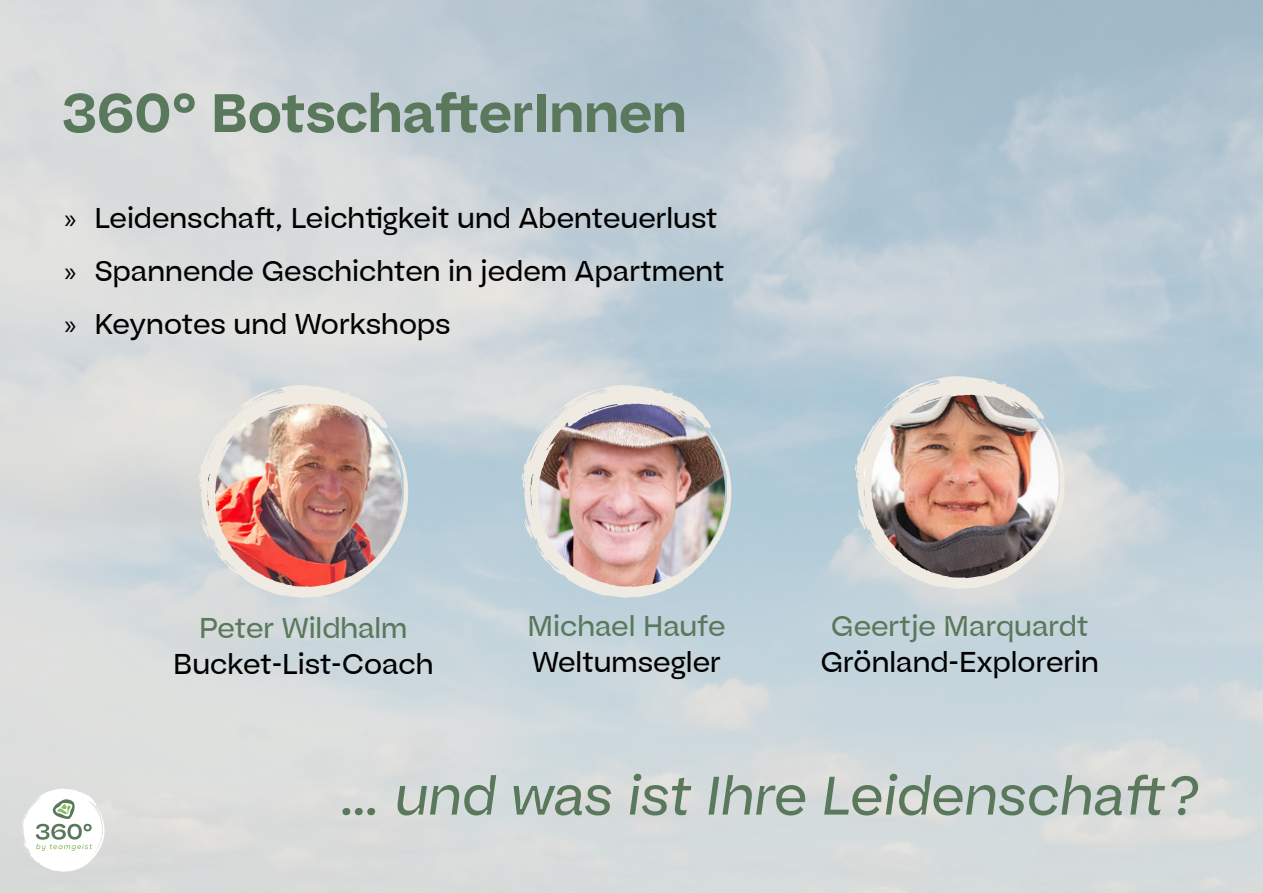
<style>
.page{position:relative;width:1263px;height:893px;background:#fff}
.page>*{position:absolute;margin:0;border:0;box-sizing:border-box;transform-origin:0 0}
.t1{font:italic 54px "Bauziet Norm Regular Italic Norm";color:#5a785c}
.t2{font:700 54px "Bauziet Norm Bold Norm";color:#5a785c}
.t3{font:28.5px/52.9px "Bauziet Norm Regular Norm";color:#000}
.t4{font:28.5px "Bauziet Norm Regular Norm";color:#5a785c}
.s1{font-family:"Myriad Pro"}
</style>
<div class="page">
<svg style="left:22px;top:788px;width:82px;height:84px"></svg>
<svg style="left:194px;top:381px;width:221px;height:220px;background:#ccd6db"></svg>
<img style="left:198px;top:384px;width:211px;height:214px">
<svg style="left:851px;top:372px;width:220px;height:221px;background:#c3d1d8"></svg>
<img style="left:855px;top:376px;width:211px;height:213px">
<svg style="left:517px;top:381px;width:221px;height:220px;background:#bbcfd9"></svg>
<img style="left:521px;top:384px;width:211px;height:214px">
<h1 class="t2" style="left:62px;top:77px;width:626px">360° BotschafterInnen</h1>
<p class="t3" style="left:65px;top:191px;width:662px"><span class="s1">»</span> Leidenschaft, Leichtigkeit und Abenteuerlust <span class="s1">»</span> Spannende Geschichten in jedem Apartment <span class="s1">»</span> Keynotes und Workshops</p>
<p class="t4" style="left:199px;top:610px;width:210px">Peter Wildhalm</p>
<p class="t3" style="left:173px;top:637px;width:262px">Bucket-List-Coach</p>
<p class="t4" style="left:527px;top:608px;width:200px">Michael Haufe</p>
<p class="t3" style="left:532px;top:635px;width:190px">Weltumsegler</p>
<p class="t4" style="left:831px;top:608px;width:259px">Geertje Marquardt</p>
<p class="t3" style="left:820px;top:635px;width:280px">Grönland-Explorerin</p>
<h1 class="t1" style="left:340px;top:761px;width:860px">… und was ist Ihre Leidenschaft?</h1>
</div>
